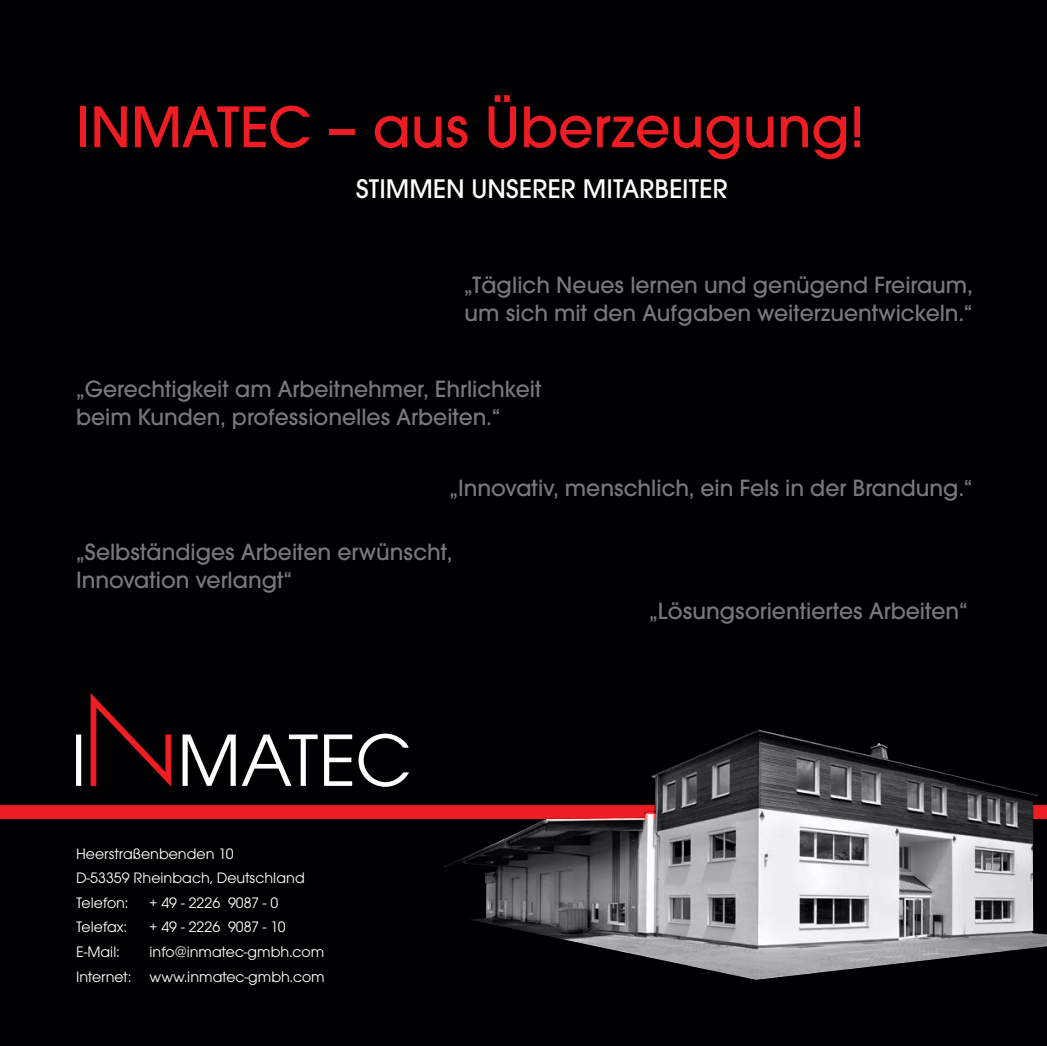
<style>
.page{position:relative;width:1047px;height:1046px;background:#fff}
.page>*{position:absolute;margin:0;border:0;box-sizing:border-box;transform-origin:0 0}
.t1{font:500 61.25px "Avant Garde Gothic Itc T";color:#ee1d23}
.t2{font:500 28px "Avant Garde Gothic Itc T";color:#fff}
.t3{font:500 24.5px/28px "Avant Garde Gothic Itc T";color:#76787b}
.t4{font:15.75px/24.5px "Avant Garde Gothic Itc T";color:#fff}
</style>
<div class="page">
<div style="left:0;top:653px;width:1047px;height:393px;background:#000002"></div>
<div style="left:0;top:0;width:1047px;height:742px;background:#000002"></div>
<div style="left:0;top:805px;width:655px;height:14px;background:#ee1d23"></div>
<img style="left:443px;top:729px;width:604px;height:251px">
<svg style="left:76px;top:693px;width:333px;height:94px"></svg>
<h1 class="t1" style="left:76px;top:91px;width:790px">INMATEC – aus Überzeugung!</h1>
<p class="t2" style="left:356px;top:172px;width:373px">STIMMEN UNSERER MITARBEITER</p>
<p class="t3" style="left:464px;top:270px;width:510px">„Täglich Neues lernen und genügend Freiraum, um sich mit den Aufgaben weiterzuentwickeln.“</p>
<p class="t3" style="left:76px;top:374px;width:467px">„Gerechtigkeit am Arbeitnehmer, Ehrlichkeit beim Kunden, professionelles Arbeiten.“</p>
<p class="t3" style="left:449px;top:474px;width:524px">„Innovativ, menschlich, ein Fels in der Brandung.“</p>
<p class="t3" style="left:76px;top:538px;width:378px">„Selbständiges Arbeiten erwünscht,<br>Innovation verlangt“</p>
<p class="t4" style="left:76px;top:841px;width:230px">Heerstraßenbenden 10<br>D-53359 Rheinbach, Deutschland<br>Telefon:</p>
<p class="t4" style="left:150px;top:890px;width:130px">+ 49 - 2226 9087 - 0</p>
<p class="t4" style="left:76px;top:914px;width:52px">Telefax:</p>
<p class="t4" style="left:150px;top:914px;width:138px">+ 49 - 2226 9087 - 10</p>
<p class="t4" style="left:76px;top:939px;width:45px">E-Mail:</p>
<p class="t4" style="left:76px;top:939px;width:250px;text-align:right">info@inmatec-gmbh.com<br>Internet: www.inmatec-gmbh.com</p>
<p class="t3" style="left:649px;top:597px;width:320px">„Lösungsorientiertes Arbeiten“</p>
</div>
